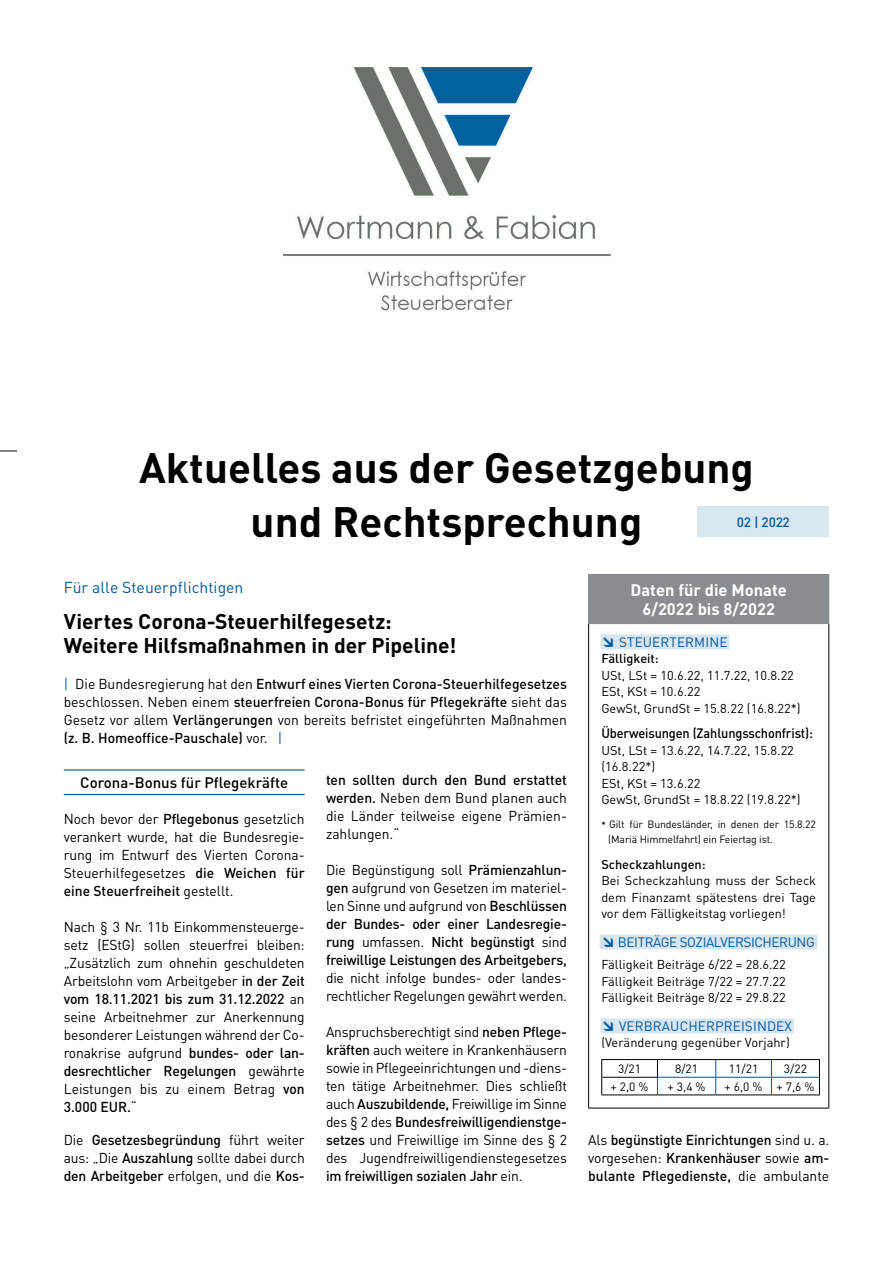
<style>
.page{position:relative;width:893px;height:1263px;background:#fff}
.page>*{position:absolute;margin:0;border:0;box-sizing:border-box;transform-origin:0 0}
.t1{font:700 42px/54px "DIN Pro";color:#000002;text-align:center}
.t2{font:700 21px/24px "DIN Pro";letter-spacing:-.005em;color:#000002}
.t3{font:700 16.5px/19.5px "DIN Pro";color:#fff;text-align:center}
.t4{font:15.75px "DIN Pro";color:#0157a2}
.t5{font:500 15px "DIN Pro";color:#000002}
.t6{font:14.25px/18px "DIN Pro";letter-spacing:-.01em;color:#000002;text-align:justify}
.t7{font:500 14.25px/18px "DIN Pro";letter-spacing:-.01em;color:#000002;text-align:justify}
.t8{font:13.5px "DIN Pro";letter-spacing:.01em;color:#0157a2}
.t9{font:500 13.5px "DIN Pro";letter-spacing:-.01em;color:#000002;scale:.95 1}
.t10{font:13.5px "DIN Pro";letter-spacing:-.03em;color:#0157a2}
.t11{font:500 13.5px "DIN Pro";color:#0157a2}
.t12{font:12.75px/16.5px "DIN Pro";color:#000002}
.t13{font:500 12.75px "DIN Pro";color:#000002}
.t14{font:12px "DIN Pro";color:#000002}
.t15{font:10.5px/15px "DIN Pro";letter-spacing:-.015em;color:#000002}
.s1{font-weight:400;color:#0157a2}
.s2{font-weight:400}
.s3{font-weight:500}
.s4{font-weight:900}
.s5{font-weight:500;font-size:9px}
</style>
<div class="page">
<svg style="left:0;top:451px;width:17px;height:1px"></svg>
<div style="left:697px;top:506px;width:132px;height:31px;background:#d8e6f0"></div>
<div style="left:589px;top:574px;width:240px;height:50px;background:#898d91"></div>
<hr style="left:588px;top:624px;width:1px;height:484px;background:#000002">
<hr style="left:828px;top:624px;width:1px;height:484px;background:#000002">
<hr style="left:588px;top:1108px;width:241px;height:1px;background:#000002">
<hr style="left:588px;top:574px;width:241px;height:1px;background:#898d91">
<hr style="left:588px;top:575px;width:1px;height:48px;background:#898d91">
<hr style="left:588px;top:623px;width:241px;height:1px;background:#898d91">
<div style="left:601px;top:634px;width:129px;height:15px;background:#d8e6f0"></div>
<div style="left:600px;top:934px;width:217px;height:15px;background:#d8e6f0"></div>
<div style="left:601px;top:1018px;width:193px;height:15px;background:#d8e6f0"></div>
<svg style="left:601px;top:1059px;width:219px;height:36px"></svg>
<hr style="left:601px;top:1077px;width:57px;height:1px;background:#000002">
<hr style="left:64px;top:769px;width:241px;height:1px;background:#0157a2">
<hr style="left:64px;top:794px;width:241px;height:1px;background:#0157a2">
<img style="left:283px;top:67px;width:327px;height:244px">
<h1 class="t1" style="left:139px;top:439px;width:616px">Aktuelles aus der Gesetzgebung und Rechtsprechung</h1>
<p class="t11" style="left:737px;top:513px;width:54px">02 | 2022</p>
<p class="t4" style="left:64px;top:577px;width:181px">Für alle Steuerpflichtigen</p>
<h2 class="t2" style="left:64px;top:609px;width:394px">Viertes Corona-Steuerhilfegesetz:<br>Weitere Hilfsmaßnahmen in der Pipeline!</h2>
<p class="t7" style="left:64px;top:675px;width:505px"><span class="s1">|</span> <span class="s2">Die Bundesregierung hat den</span> Entwurf eines Vierten Corona-Steuerhilfegesetzes <span class="s2">beschlossen. Neben einem</span> steuerfreien Corona-Bonus für Pflegekräfte <span class="s2">sieht das Gesetz vor allem</span> Verlängerungen <span class="s2">von bereits befristet eingeführten Maßnahmen </span>(z. B. Homeoffice-Pauschale) <span class="s2">vor.</span> <span class="s1">|</span></p>
<p class="t5" style="left:80px;top:772px;width:210px">Corona-Bonus für Pflegekräfte</p>
<p class="t6" style="left:64px;top:809px;width:242px">Noch bevor der <span class="s3">Pflegebonus</span> gesetzlich verankert wurde, hat die Bundesregie&shy;rung im Entwurf des Vierten Corona-Steuerhilfegesetzes <span class="s3">die Weichen für eine Steuerfreiheit</span> gestellt.</p>
<p class="t6" style="left:64px;top:917px;width:242px">Nach § 3 Nr. 11b Einkommensteuerge&shy;setz (EStG) sollen steuerfrei bleiben: „Zusätzlich zum ohnehin geschuldeten Arbeitslohn vom Arbeitgeber <span class="s3">in der Zeit vom 18.11.2021 bis zum 31.12.2022</span> an seine Arbeitnehmer zur Anerkennung besonderer Leistungen während der Co&shy;ronakrise aufgrund <span class="s3">bundes- oder lan&shy;desrechtlicher Regelungen</span> gewährte Leistungen bis zu einem Betrag <span class="s3">von 3.000 EUR.</span>“</p>
<p class="t6" style="left:64px;top:1130px;width:242px">Die <span class="s3">Gesetzesbegründung</span> führt weiter aus: „Die <span class="s3">Auszahlung</span> sollte dabei durch <span class="s3">den Arbeitgeber</span> erfolgen, und die <span class="s3">Kos-</span></p>
<p class="t6" style="left:326px;top:770px;width:242px"><span class="s3">ten sollten durch den Bund erstattet werden.</span> Neben dem Bund planen auch die Länder teilweise eigene Prämien&shy;zahlungen.“</p>
<p class="t7" style="left:326px;top:860px;width:242px"><span class="s2">Die Begünstigung soll</span> Prämienzahlun&shy;gen <span class="s2">aufgrund von Gesetzen im materiel&shy;len Sinne und aufgrund von</span> Beschlüssen der Bundes- oder einer Landesregie&shy;rung <span class="s2">umfassen.</span> Nicht begünstigt <span class="s2">sind </span>freiwillige Leistungen des Arbeitgebers,</p>
<p class="t6" style="left:326px;top:968px;width:242px">die nicht infolge bundes- oder landes&shy;rechtlicher Regelungen gewährt werden.</p>
<p class="t6" style="left:326px;top:1022px;width:242px">Anspruchsberechtigt sind <span class="s3">neben Pflege&shy;kräften</span> auch weitere in Krankenhäusern sowie in Pflegeeinrichtungen und -diens&shy;ten tätige Arbeitnehmer. Dies schließt auch <span class="s3">Auszubildende,</span> Freiwillige im Sinne des § 2 des <span class="s3">Bundesfreiwilligendienstge&shy;setzes</span> und Freiwillige im Sinne des § 2 des Jugendfreiwilligendienstegesetzes <span class="s3">im freiwilligen sozialen Jahr</span> ein.</p>
<p class="t3" style="left:631px;top:579px;width:158px">Daten für die Monate<br>6/2022 bis 8/2022</p>
<p class="t8" style="left:601px;top:633px;width:128px"><span class="s4">↘</span> STEUERTERMINE</p>
<p class="t13" style="left:601px;top:650px;width:59px">Fälligkeit:</p>
<p class="t12" style="left:601px;top:666px;width:201px">USt, LSt = 10.6.22, 11.7.22, 10.8.22<br>ESt, KSt = 10.6.22<br>GewSt, GrundSt = 15.8.22 (16.8.22*)</p>
<p class="t9" style="left:601px;top:724px;width:224px">Überweisungen (Zahlungsschonfrist):</p>
<p class="t12" style="left:601px;top:741px;width:201px">USt, LSt = 13.6.22, 14.7.22, 15.8.22 (16.8.22*)<br>ESt, KSt = 13.6.22<br>GewSt, GrundSt = 18.8.22 (19.8.22*)</p>
<p class="t15" style="left:608px;top:816px;width:209px;text-indent:-7px"><span class="s5">*</span> Gilt für Bundesländer, in denen der 15.8.22 (Mariä Himmelfahrt) ein Feiertag ist.</p>
<p class="t13" style="left:601px;top:855px;width:106px">Scheckzahlungen:</p>
<p class="t12" style="left:601px;top:872px;width:216px;text-align:justify">Bei Scheckzahlung muss der Scheck dem Finanzamt spätestens drei Tage vor dem Fälligkeitstag vorliegen!</p>
<p class="t10" style="left:601px;top:933px;width:215px"><span class="s4">↘</span> BEITRÄGE SOZIALVERSICHERUNG</p>
<p class="t12" style="left:601px;top:956px;width:186px;text-align:justify">Fälligkeit Beiträge 6/22 = 28.6.22<br>Fälligkeit Beiträge 7/22 = 27.7.22<br>Fälligkeit Beiträge 8/22 = 29.8.22</p>
<p class="t8" style="left:601px;top:1017px;width:192px"><span class="s4">↘</span> VERBRAUCHERPREISINDEX</p>
<p class="t12" style="left:601px;top:1034px;width:190px">(Veränderung gegenüber Vorjahr)</p>
<p class="t14" style="left:618px;top:1060px;width:25px">3/21</p>
<p class="t14" style="left:675px;top:1060px;width:25px">8/21</p>
<p class="t14" style="left:729px;top:1060px;width:31px">11/21</p>
<p class="t14" style="left:784px;top:1060px;width:25px">3/22</p>
<p class="t14" style="left:611px;top:1078px;width:39px">+ 2,0 %</p>
<p class="t14" style="left:668px;top:1078px;width:39px">+ 3,4 %</p>
<p class="t14" style="left:725px;top:1078px;width:91px">+ 6,0 % + 7,6 %</p>
<p class="t7" style="left:588px;top:1130px;width:242px"><span class="s2">Als</span> begünstigte Einrichtungen <span class="s2">sind u. a. vorgesehen:</span> Krankenhäuser <span class="s2">sowie</span> am&shy;bulante Pflegedienste, <span class="s2">die ambulante</span></p>
</div>
